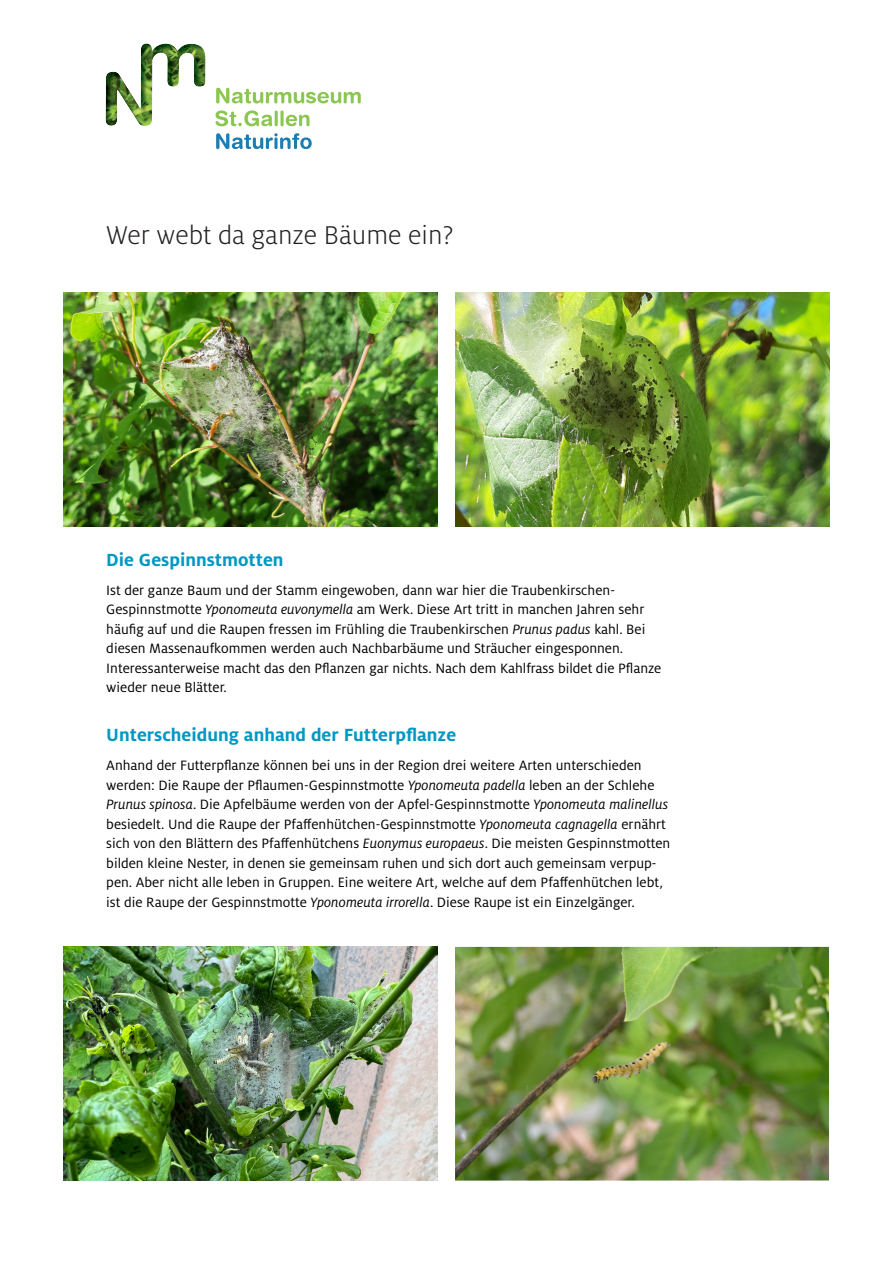
<style>
.page{position:relative;width:893px;height:1263px;background:#fff}
.page>*{position:absolute;margin:0;border:0;box-sizing:border-box;transform-origin:0 0}
.t1{font:300 28.5px "Milo Pro";color:#231f20}
.t2{font:700 19.5px "Milo Pro";color:#0098c3}
.t3{font:15px/19.5px "Milo Pro";color:#000}
.s1{font-style:italic}
</style>
<div class="page">
<img style="left:64px;top:293px;width:374px;height:233px">
<img style="left:455px;top:293px;width:374px;height:233px">
<svg style="left:216px;top:88px;width:145px;height:38px"></svg>
<svg style="left:216px;top:133px;width:96px;height:16px"></svg>
<img style="left:106px;top:43px;width:100px;height:83px">
<img style="left:64px;top:947px;width:374px;height:234px">
<img style="left:455px;top:947px;width:374px;height:234px">
<h1 class="t1" style="left:106px;top:221px;width:349px">Wer webt da ganze Bäume ein?</h1>
<h2 class="t2" style="left:106px;top:550px;width:179px">Die Gespinnstmotten</h2>
<p class="t3" style="left:106px;top:581px;width:557px">Ist der ganze Baum und der Stamm eingewoben, dann war hier die Traubenkirschen-Gespinnstmotte <span class="s1">Yponomeuta euvonymella</span> am Werk. Diese Art tritt in manchen Jahren sehr häufig auf und die Raupen fressen im Frühling die Traubenkirschen <span class="s1">Prunus padus</span> kahl. Bei diesen Massenaufkommen werden auch Nachbarbäume und Sträucher eingesponnen.<br>Interessanterweise macht das den Pflanzen gar nichts. Nach dem Kahlfrass bildet die Pflanze wieder neue Blätter.</p>
<h2 class="t2" style="left:106px;top:726px;width:351px">Unterscheidung anhand der Futterpflanze</h2>
<p class="t3" style="left:106px;top:756px;width:565px">Anhand der Futterpflanze können bei uns in der Region drei weitere Arten unterschieden werden: Die Raupe der Pflaumen-Gespinnstmotte <span class="s1">Yponomeuta padella</span> leben an der Schlehe <span class="s1">Prunus spinosa</span>. Die Apfelbäume werden von der Apfel-Gespinnstmotte <span class="s1">Yponomeuta malinellus </span>besiedelt. Und die Raupe der Pfaffenhütchen-Gespinnstmotte <span class="s1">Yponomeuta cagnagella</span> ernährt sich von den Blättern des Pfaffenhütchens <span class="s1">Euonymus europaeus</span>. Die meisten Gespinnstmotten bilden kleine Nester, in denen sie gemeinsam ruhen und sich dort auch gemeinsam verpup&shy;pen. Aber nicht alle leben in Gruppen. Eine weitere Art, welche auf dem Pfaffenhütchen lebt, ist die Raupe der Gespinnstmotte <span class="s1">Yponomeuta irrorella</span>. Diese Raupe ist ein Einzelgänger.</p>
</div>
